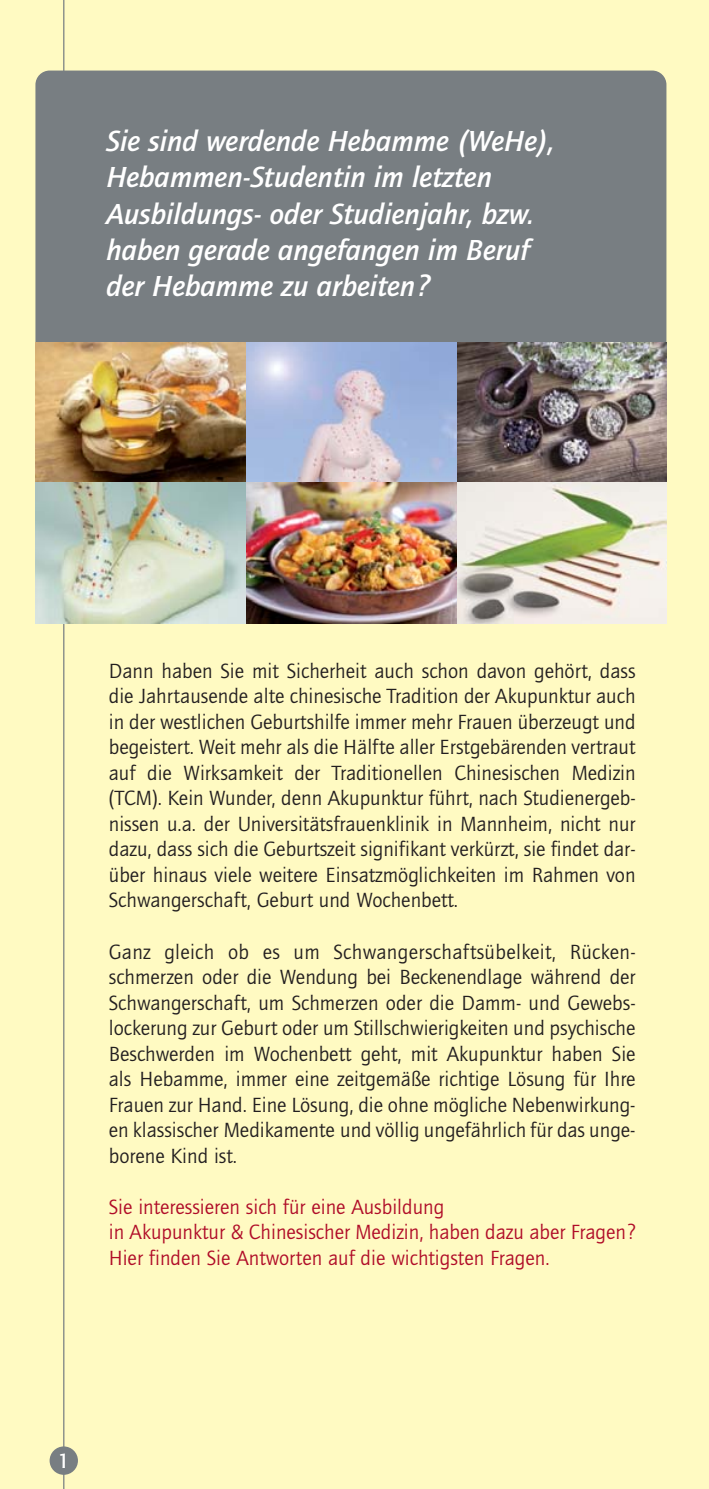
<style>
.page{position:relative;width:709px;height:1489px;background:#fff}
.page>*{position:absolute;margin:0;border:0;box-sizing:border-box;transform-origin:0 0}
.t1{font:italic 500 30px/36px "Quay Sans";color:#fff}
.t2{font:21.25px/25.5px "Quay Sans";color:#231f20;text-align:justify}
.t3{font:21.25px/25.5px "Quay Sans";color:#b00c28}
.t4{font:500 21.25px "Quay Sans";color:#fff}
</style>
<div class="page">
<div style="left:0;top:0;width:709px;height:1488px;background:#fffac2"></div>
<hr style="left:63px;top:0;width:1px;height:1488px;background:#787e82">
<div style="left:50px;top:1446px;width:28px;height:28px;background:#787e82;border-radius:50%"></div>
<div style="left:35px;top:71px;width:631px;height:366px;background:#787e82;border-radius:14px"></div>
<img style="left:35px;top:342px;width:631px;height:281px">
<h1 class="t1" style="left:106px;top:126px;width:450px">Sie sind werdende Hebamme (WeHe),<br>Hebammen-Studentin im letzten<br>Ausbildungs- oder Studien jahr, bzw. haben gerade angefangen im Beruf der Hebamme zu arbeiten?</h1>
<p class="t2" style="left:109px;top:659px;width:528px">Dann haben Sie mit Sicherheit auch schon davon gehört, dass die Jahrtausende alte chinesische Tradition der Akupunktur auch in der westlichen Geburtshilfe immer mehr Frauen überzeugt und begeistert. Weit mehr als die Hälfte aller Erstgebären den vertraut auf die Wirk samkeit der Traditionellen Chinesischen Medizin (TCM). Kein Wunder, denn Akupunktur führt, nach Studienergeb&shy;nissen u.a. der Universitätsfrauenklinik in Mannheim, nicht nur dazu, dass sich die Geburtszeit signifikant verkürzt, sie findet dar&shy;über hinaus viele weitere Einsatzmöglichkeiten im Rahmen von Schwangerschaft, Geburt und Wochenbett.</p>
<p class="t2" style="left:109px;top:940px;width:528px">Ganz gleich ob es um Schwangerschaftsübelkeit, Rücken - schmerzen oder die Wendung bei Beckenendlage während der Schwangerschaft, um Schmerzen oder die Damm- und Gewebs - lockerung zur Geburt oder um Stillschwierigkeiten und psychische Beschwerden im Wochenbett geht, mit Akupunktur haben Sie als Hebamme, immer eine zeitgemäße richtige Lösung für Ihre Frauen zur Hand. Eine Lösung, die ohne mögliche Neben wirkung&shy;en klassischer Medikamente und völlig ungefährlich für das unge&shy;borene Kind ist.</p>
<p class="t3" style="left:109px;top:1195px;width:528px">Sie interessieren sich für eine Ausbildung<br>in Akupunktur &amp; Chinesischer Medizin, haben dazu aber Fragen?<br>Hier finden Sie Antworten auf die wichtigsten Fragen.</p>
<p class="t4" style="left:58px;top:1452px;width:13px">1</p>
</div>
